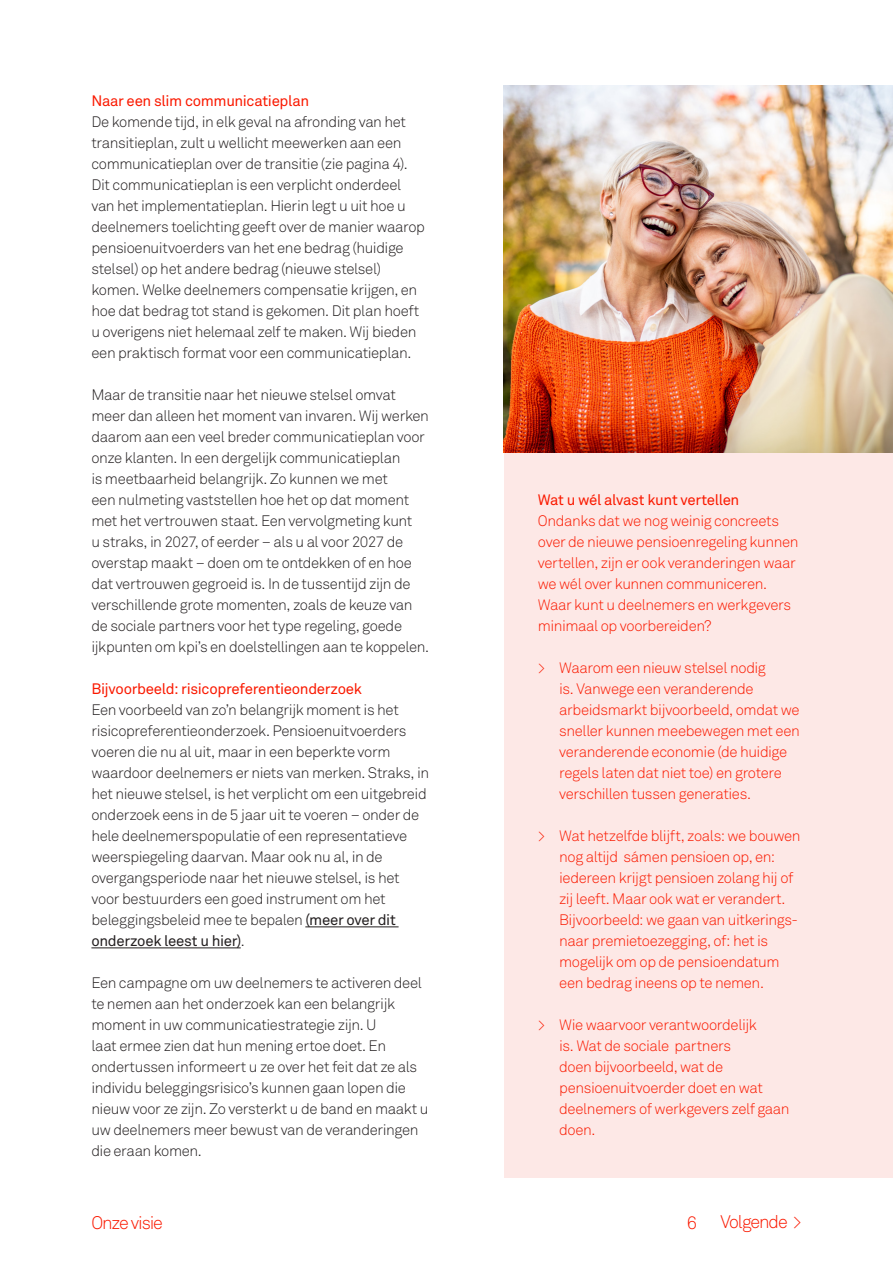
<style>
.page{position:relative;width:893px;height:1263px;background:#fff}
.page>*{position:absolute;margin:0;border:0;box-sizing:border-box;transform-origin:0 0}
.t1{font:300 18px "Akkurat Pro";letter-spacing:-.06em;color:#fa1900}
.Broodtekst{font:300 15px/21px "Akkurat Pro";letter-spacing:-.025em;color:#231f20}
.Kadertekst{font:300 15px/21px "Akkurat Pro";letter-spacing:-.025em;color:#fa1900}
.Titel{font:15px "Akkurat Pro";letter-spacing:-.025em;color:#fa1900}
.s1{font-weight:400}
</style>
<div class="page">
<div style="left:504px;top:378px;width:389px;height:799px;background:#fde8e6"></div>
<hr style="left:305px;top:926px;width:94px;height:1px;background:#231f20">
<hr style="left:91px;top:947px;width:150px;height:1px;background:#231f20">
<img style="left:504px;top:85px;width:389px;height:368px">
<p class="Titel" style="left:91px;top:92px;width:219px">Naar een slim communicatieplan</p>
<p class="Broodtekst" style="left:91px;top:111px;width:335px">De komende tijd, in elk geval na afronding van het transitieplan, zult u wellicht meewerken aan een communicatieplan over de transitie (zie pagina 4).<br>Dit communicatieplan is een verplicht onderdeel van het implementatieplan. Hierin legt u uit hoe u deelnemers toelichting geeft over de manier waarop pensioenuitvoerders van het ene bedrag (huidige stelsel) op het andere bedrag (nieuwe stelsel) komen. Welke deelnemers compensatie krijgen, en hoe dat bedrag tot stand is gekomen. Dit plan hoeft u overigens niet helemaal zelf te maken. Wij bieden een praktisch format voor een communicatieplan.</p>
<p class="Broodtekst" style="left:91px;top:384px;width:339px">Maar de transitie naar het nieuwe stelsel omvat meer dan alleen het moment van invaren. Wij werken daarom aan een veel breder communicatieplan voor onze klanten. In een dergelijk communicatieplan<br>is meetbaarheid belangrijk. Zo kunnen we met<br>een nulmeting vaststellen hoe het op dat moment met het vertrouwen staat. Een vervolgmeting kunt<br>u straks, in 2027, of eerder – als u al voor 2027 de overstap maakt – doen om te ontdekken of en hoe dat vertrouwen gegroeid is. In de tussentijd zijn de verschillende grote momenten, zoals de keuze van de sociale partners voor het type regeling, goede ijkpunten om kpi’s en doelstellingen aan te koppelen.</p>
<p class="Titel" style="left:91px;top:680px;width:272px">Bijvoorbeeld: risicopreferentieonderzoek</p>
<p class="Broodtekst" style="left:91px;top:699px;width:339px">Een voorbeeld van zo’n belangrijk moment is het risicopreferentieonderzoek. Pensioenuitvoerders voeren die nu al uit, maar in een beperkte vorm waardoor deelnemers er niets van merken. Straks, in het nieuwe stelsel, is het verplicht om een uitgebreid onderzoek eens in de 5 jaar uit te voeren – onder de hele deelnemerspopulatie of een representatieve weerspiegeling daarvan. Maar ook nu al, in de overgangsperiode naar het nieuwe stelsel, is het voor bestuurders een goed instrument om het beleggingsbeleid mee te bepalen <span class="s1">(meer over dit onderzoek leest u hier)</span>.</p>
<p class="Broodtekst" style="left:91px;top:972px;width:339px">Een campagne om uw deelnemers te activeren deel te nemen aan het onderzoek kan een belangrijk moment in uw communicatiestrategie zijn. U<br>laat ermee zien dat hun mening ertoe doet. En ondertussen informeert u ze over het feit dat ze als individu beleggingsrisico’s kunnen gaan lopen die nieuw voor ze zijn. Zo versterkt u de band en maakt u uw deelnemers meer bewust van de veranderingen die eraan komen.</p>
<p class="Titel" style="left:538px;top:491px;width:203px">Wat u wél alvast kunt vertellen</p>
<p class="Kadertekst" style="left:538px;top:510px;width:262px">Ondanks dat we nog weinig concreets over de nieuwe pensioenregeling kunnen vertellen, zijn er ook veranderingen waar we wél over kunnen communiceren.<br>Waar kunt u deelnemers en werkgevers minimaal op voorbereiden?</p>
<p class="Kadertekst" style="left:559px;top:657px;width:242px;text-indent:-21px">&gt; Waarom een nieuw stelsel nodig<br>is. Vanwege een veranderende arbeidsmarkt bijvoorbeeld, omdat we sneller kunnen meebewegen met een veranderende economie (de huidige regels laten dat niet toe) en grotere verschillen tussen generaties.</p>
<p class="Kadertekst" style="left:559px;top:825px;width:243px;text-indent:-21px">&gt; Wat hetzelfde blijft, zoals: we bouwen nog altijd sámen pensioen op, en: iedereen krijgt pensioen zolang hij of zij leeft. Maar ook wat er verandert.<br>Bijvoorbeeld: we gaan van uitkerings&shy;naar premietoezegging, of: het is mogelijk om op de pensioendatum een bedrag ineens op te nemen.</p>
<p class="Kadertekst" style="left:559px;top:1014px;width:232px;text-indent:-21px">&gt; Wie waarvoor verantwoordelijk<br>is. Wat de sociale partners<br>doen bijvoorbeeld, wat de pensioenuitvoerder doet en wat deelnemers of werkgevers zelf gaan doen.</p>
<p class="t1" style="left:91px;top:1212px;width:73px">Onze visie</p>
<p class="t1" style="left:687px;top:1212px;width:12px">6</p>
<p class="t1" style="left:720px;top:1211px;width:83px">Volgende &gt;</p>
</div>
